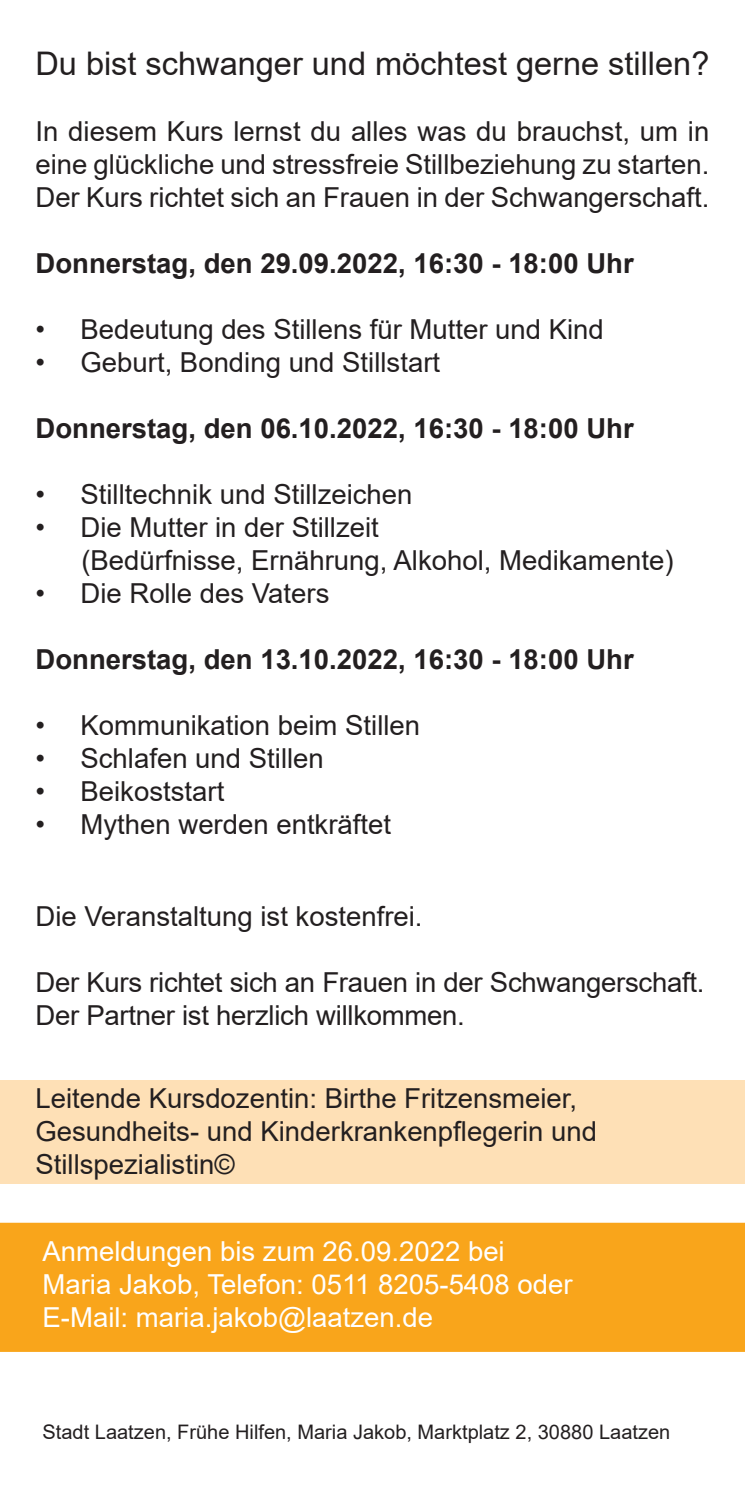
<style>
.page{position:relative;width:745px;height:1489px;background:#fff}
.page>*{position:absolute;margin:0;border:0;box-sizing:border-box;transform-origin:0 0}
.t1{font:32.5px "Arial";color:#231f20}
.t2{font:27.5px/33px "Arial";color:#231f20}
.t3{font:700 27.5px "Arial";color:#231f20}
.t4{font:27.5px/33px "Arial";color:#fff}
.t5{font:20px "Arial";color:#231f20}
</style>
<div class="page">
<div style="left:0;top:1080px;width:744px;height:103px;background:#fee0b6"></div>
<div style="left:0;top:1222px;width:744px;height:129px;background:#f9a51b"></div>
<p class="t1" style="left:35px;top:41px;width:675px">Du bist schwanger und möchtest gerne stillen?</p>
<p class="t2" style="left:35px;top:115px;width:675px;text-align:justify">In diesem Kurs lernst du alles was du brauchst, um in eine glückliche und stressfreie Stillbeziehung zu starten.<br>Der Kurs richtet sich an Frauen in der Schwangerschaft.</p>
<p class="t3" style="left:35px;top:244px;width:599px">Donnerstag, den 29.09.2022, 16:30 - 18:00 Uhr</p>
<p class="t2" style="left:35px;top:313px;width:569px">• Bedeutung des Stillens für Mutter und Kind</p>
<p class="t2" style="left:35px;top:346px;width:406px">• Geburt, Bonding und Stillstart</p>
<p class="t3" style="left:35px;top:409px;width:599px">Donnerstag, den 06.10.2022, 16:30 - 18:00 Uhr</p>
<p class="t2" style="left:35px;top:478px;width:378px">• Stilltechnik und Stillzeichen</p>
<p class="t2" style="left:81px;top:511px;width:593px;text-indent:-46px">• Die Mutter in der Stillzeit<br>(Bedürfnisse, Ernährung, Alkohol, Medikamente)</p>
<p class="t2" style="left:35px;top:577px;width:295px">• Die Rolle des Vaters</p>
<p class="t3" style="left:35px;top:640px;width:599px">Donnerstag, den 13.10.2022, 16:30 - 18:00 Uhr</p>
<p class="t2" style="left:35px;top:709px;width:386px">• Kommunikation beim Stillen</p>
<p class="t2" style="left:35px;top:742px;width:290px">• Schlafen und Stillen</p>
<p class="t2" style="left:35px;top:775px;width:190px">• Beikoststart</p>
<p class="t2" style="left:35px;top:808px;width:357px">• Mythen werden entkräftet</p>
<p class="t2" style="left:35px;top:900px;width:388px">Die Veranstaltung ist kostenfrei.</p>
<p class="t2" style="left:35px;top:966px;width:670px">Der Kurs richtet sich an Frauen in der Schwangerschaft.<br>Der Partner ist herzlich willkommen.</p>
<p class="t2" style="left:35px;top:1081px;width:563px">Leitende Kursdozentin: Birthe Fritzensmeier,<br>Gesundheits- und Kinderkrankenpflegerin und<br>Stillspezialistin©</p>
<p class="t4" style="left:43px;top:1234px;width:531px">Anmeldungen bis zum 26.09.2022 bei<br>Maria Jakob, Telefon: 0511 8205-5408 oder<br>E-Mail: maria.jakob@laatzen.de</p>
<p class="t5" style="left:43px;top:1417px;width:628px">Stadt Laatzen, Frühe Hilfen, Maria Jakob, Marktplatz 2, 30880 Laatzen</p>
</div>
